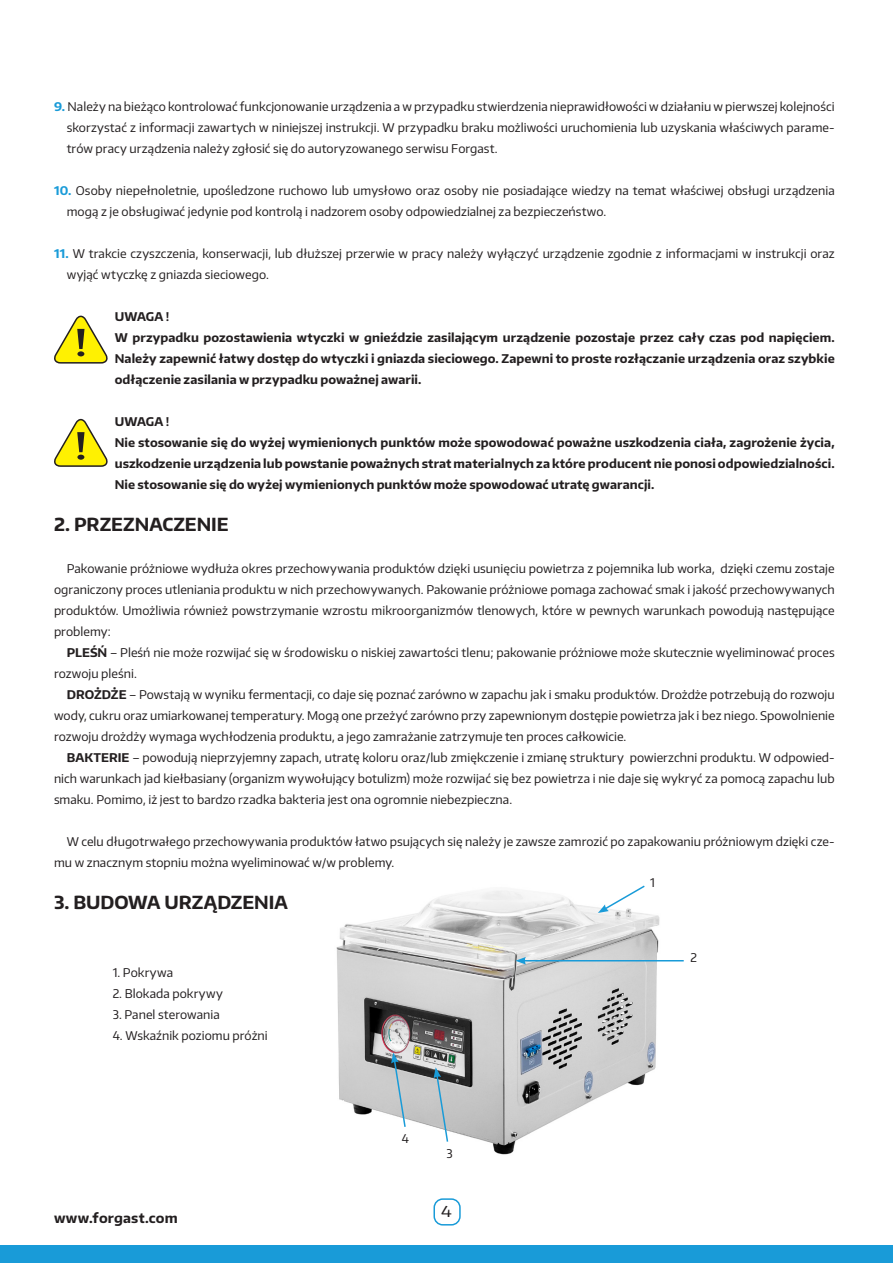
<style>
.page{position:relative;width:893px;height:1263px;background:#fff}
.page>*{position:absolute;margin:0;border:0;box-sizing:border-box;transform-origin:0 0}
.Styl_akapitowy_5{font:700 18px "Encode Sans";letter-spacing:-.005em;color:#231f20}
.Styl_akapitowy_1{font:15px "Encode Sans";color:#231f20;scale:1.19 1}
.t1{font:700 13.5px "Encode Sans";letter-spacing:.015em;color:#231f20}
.t2{font:12px/21px "Encode Sans";letter-spacing:.005em;color:#231f20;text-align:justify}
.t3{font:700 12px/21px "Encode Sans";letter-spacing:.005em;color:#231f20;text-align:justify}
.s1{font-weight:700;color:#199bd8}
.s2{font-weight:700}
</style>
<div class="page">
<img style="left:336px;top:890px;width:341px;height:265px">
<div style="left:0;top:1246px;width:893px;height:17px;background:#199bd8"></div>
<div style="left:433px;top:1198px;width:28px;height:27px;border:2px solid #199bd8;border-radius:9px"></div>
<svg style="left:54px;top:315px;width:54px;height:49px"></svg>
<svg style="left:54px;top:418px;width:54px;height:49px"></svg>
<svg style="left:598px;top:885px;width:48px;height:28px"></svg>
<hr style="left:524px;top:960px;width:160px;height:1px;background:#199bd8">
<svg style="left:515px;top:957px;width:11px;height:7px"></svg>
<svg style="left:434px;top:1067px;width:15px;height:76px"></svg>
<svg style="left:391px;top:1052px;width:16px;height:76px"></svg>
<p class="t2" style="left:67px;top:95px;width:769px;text-indent:-13px"><span class="s1">9.</span> Należy na bieżąco kontrolować funkcjonowanie urządzenia a w przypadku stwierdzenia nieprawidłowości w działaniu w pierwszej kolejności skorzystać z informacji zawartych w niniejszej instrukcji. W przypadku braku możliwości uruchomienia lub uzyskania właściwych parame&shy;trów pracy urządzenia należy zgłosić się do autoryzowanego serwisu Forgast.</p>
<p class="t2" style="left:67px;top:179px;width:769px;text-indent:-13px"><span class="s1">10.</span> Osoby niepełnoletnie, upośledzone ruchowo lub umysłowo oraz osoby nie posiadające wiedzy na temat właściwej obsługi urządzenia mogą z je obsługiwać jedynie pod kontrolą i nadzorem osoby odpowiedzialnej za bezpieczeństwo.</p>
<p class="t2" style="left:67px;top:242px;width:769px;text-indent:-13px"><span class="s1">11.</span> W trakcie czyszczenia, konserwacji, lub dłuższej przerwie w pracy należy wyłączyć urządzenie zgodnie z informacjami w instrukcji oraz wyjąć wtyczkę z gniazda sieciowego.</p>
<p class="t3" style="left:115px;top:305px;width:56px">UWAGA !</p>
<p class="t3" style="left:115px;top:326px;width:721px">W przypadku pozostawienia wtyczki w gnieździe zasilającym urządzenie pozostaje przez cały czas pod napięciem.<br>Należy zapewnić łatwy dostęp do wtyczki i gniazda sieciowego. Zapewni to proste rozłączanie urządzenia oraz szybkie odłączenie zasilania w przypadku poważnej awarii.</p>
<p class="t3" style="left:115px;top:410px;width:56px">UWAGA !</p>
<p class="t3" style="left:115px;top:431px;width:721px">Nie stosowanie się do wyżej wymienionych punktów może spowodować poważne uszkodzenia ciała, zagrożenie życia, uszkodzenie urządzenia lub powstanie poważnych strat materialnych za które producent nie ponosi odpowiedzialności.<br>Nie stosowanie się do wyżej wymienionych punktów może spowodować utratę gwarancji.</p>
<p class="Styl_akapitowy_5" style="left:54px;top:512px;width:176px">2. PRZEZNACZENIE</p>
<p class="t2" style="left:54px;top:557px;width:782px;text-indent:13px">Pakowanie próżniowe wydłuża okres przechowywania produktów dzięki usunięciu powietrza z pojemnika lub worka, dzięki czemu zostaje ograniczony proces utleniania produktu w nich przechowywanych. Pakowanie próżniowe pomaga zachować smak i jakość przechowywanych produktów. Umożliwia również powstrzymanie wzrostu mikroorganizmów tlenowych, które w pewnych warunkach powodują następujące problemy:</p>
<p class="t2" style="left:54px;top:641px;width:782px;text-indent:13px"><span class="s2">PLEŚŃ</span> – Pleśń nie może rozwijać się w środowisku o niskiej zawartości tlenu; pakowanie próżniowe może skutecznie wyeliminować proces rozwoju pleśni.</p>
<p class="t2" style="left:54px;top:683px;width:782px;text-indent:13px"><span class="s2">DROŻDŻE</span> – Powstają w wyniku fermentacji, co daje się poznać zarówno w zapachu jak i smaku produktów. Drożdże potrzebują do rozwoju wody, cukru oraz umiarkowanej temperatury. Mogą one przeżyć zarówno przy zapewnionym dostępie powietrza jak i bez niego. Spowolnienie rozwoju drożdży wymaga wychłodzenia produktu, a jego zamrażanie zatrzymuje ten proces całkowicie.</p>
<p class="t2" style="left:54px;top:746px;width:782px;text-indent:13px"><span class="s2">BAKTERIE</span> – powodują nieprzyjemny zapach, utratę koloru oraz/lub zmiękczenie i zmianę struktury powierzchni produktu. W odpowied&shy;nich warunkach jad kiełbasiany (organizm wywołujący botulizm) może rozwijać się bez powietrza i nie daje się wykryć za pomocą zapachu lub smaku. Pomimo, iż jest to bardzo rzadka bakteria jest ona ogromnie niebezpieczna.</p>
<p class="t2" style="left:54px;top:830px;width:782px;text-indent:13px">W celu długotrwałego przechowywania produktów łatwo psujących się należy je zawsze zamrozić po zapakowaniu próżniowym dzięki cze&shy;mu w znacznym stopniu można wyeliminować w/w problemy.</p>
<p class="Styl_akapitowy_5" style="left:54px;top:890px;width:235px">3. BUDOWA URZĄDZENIA</p>
<p class="t2" style="left:650px;top:872px;width:6px">1</p>
<p class="t2" style="left:113px;top:961px;width:62px">1. Pokrywa</p>
<p class="t2" style="left:113px;top:982px;width:112px">2. Blokada pokrywy</p>
<p class="t2" style="left:113px;top:1003px;width:109px">3. Panel sterowania</p>
<p class="t2" style="left:113px;top:1024px;width:157px">4. Wskaźnik poziomu próżni</p>
<p class="t1" style="left:54px;top:1209px;width:125px">www.forgast.com</p>
<p class="t2" style="left:402px;top:1128px;width:9px">4</p>
<p class="t2" style="left:446px;top:1143px;width:8px">3</p>
<p class="Styl_akapitowy_1" style="left:441px;top:1202px;width:11px">4</p>
<p class="t2" style="left:691px;top:946px;width:8px">2</p>
</div>
